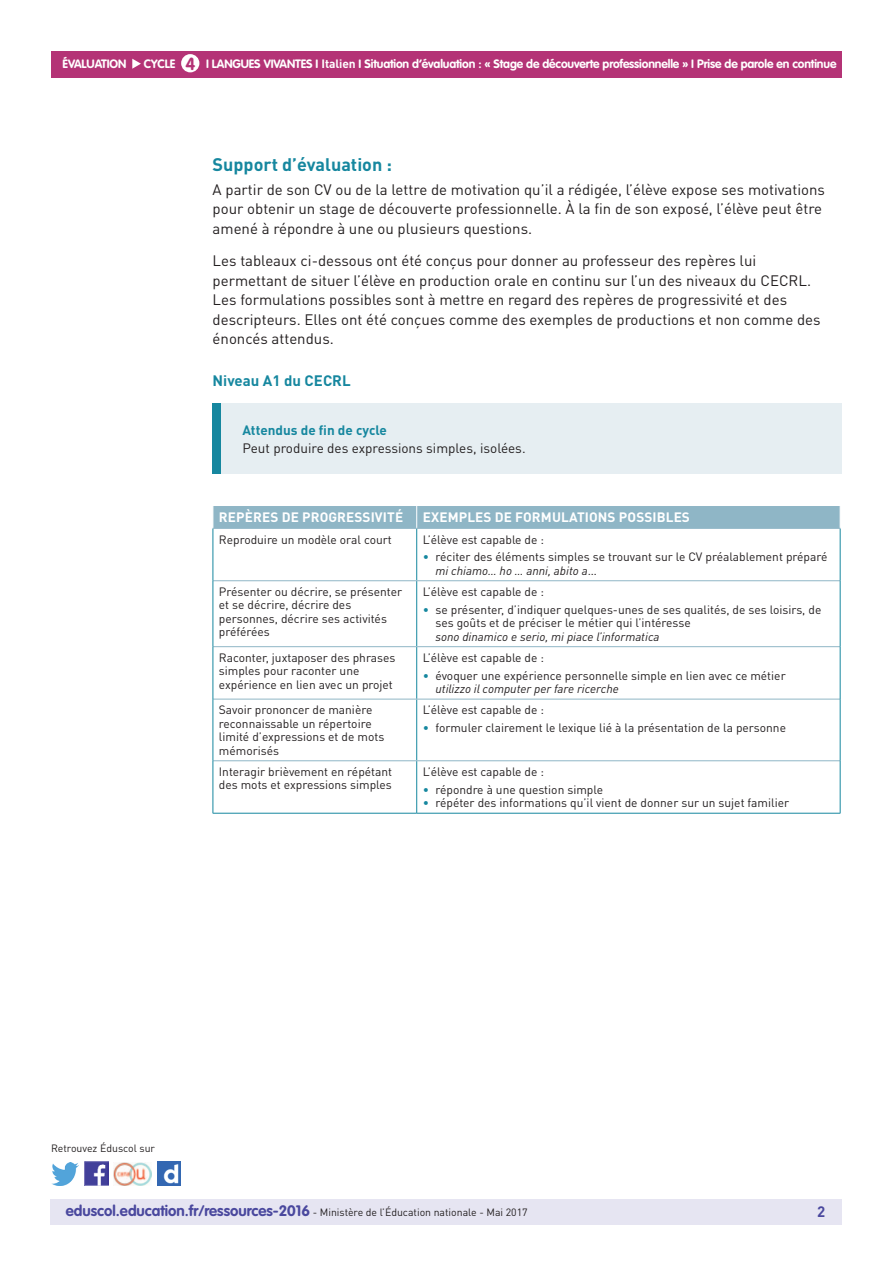
<style>
.page{position:relative;width:893px;height:1263px;background:#fff}
.page>*{position:absolute;margin:0;border:0;box-sizing:border-box;transform-origin:0 0}
.t1{font:700 18px "DIN Pro";color:#16879f}
.t2{font:700 17.25px "VAG Rounded Std";color:#b43376}
.t3{font:15px/19.5px "DIN Pro";color:#231f20}
.t4{font:700 15px "DIN Pro";color:#16879f}
.t5{font:700 15px "DIN Pro";color:#4a489e}
.t6{font:700 13.5px "DIN Pro";letter-spacing:.01em;color:#fff}
.t7{font:13.5px "DIN Pro";color:#231f20}
.t8{font:700 13.5px "DIN Pro";color:#16879f}
.t9{font:12px/13.5px "DIN Pro";color:#231f20}
.t10{font:700 12px "VAG Rounded Std";letter-spacing:-.01em;color:#fff}
.t11{font:italic 12px "DIN Pro";color:#231f20}
.t12{font:10.5px "DIN Pro";color:#231f20}
.s1{font-family:"DIN Pro"}
.s2{color:#16879f}
.s3{font-style:italic}
.s4{font-family:"VAG Rounded Std";font-weight:700;font-size:15px;color:#4a489e}
</style>
<div class="page">
<div style="left:50px;top:1199px;width:791px;height:26px;background:#e6e5f2"></div>
<div style="left:51px;top:51px;width:791px;height:27px;background:#b43376"></div>
<svg style="left:132px;top:59px;width:9px;height:10px"></svg>
<div style="left:181px;top:54px;width:18px;height:18px;background:#fff;border-radius:50%"></div>
<img style="left:85px;top:1162px;width:23px;height:23px">
<img style="left:51px;top:1163px;width:28px;height:22px">
<img style="left:158px;top:1162px;width:22px;height:23px">
<img style="left:114px;top:1163px;width:38px;height:22px">
<hr style="left:416px;top:529px;width:1px;height:51px;background:#16879f">
<hr style="left:416px;top:581px;width:1px;height:65px;background:#16879f">
<hr style="left:416px;top:647px;width:1px;height:52px;background:#16879f">
<hr style="left:416px;top:699px;width:1px;height:61px;background:#16879f">
<hr style="left:416px;top:761px;width:1px;height:52px;background:#16879f">
<hr style="left:213px;top:580px;width:204px;height:1px;background:#8fb6c6">
<hr style="left:417px;top:580px;width:423px;height:1px;background:#8fb6c6">
<hr style="left:213px;top:646px;width:204px;height:1px;background:#8fb6c6">
<hr style="left:417px;top:646px;width:423px;height:1px;background:#8fb6c6">
<hr style="left:213px;top:699px;width:204px;height:1px;background:#8fb6c6">
<hr style="left:417px;top:699px;width:423px;height:1px;background:#8fb6c6">
<hr style="left:213px;top:760px;width:204px;height:1px;background:#8fb6c6">
<hr style="left:417px;top:760px;width:423px;height:1px;background:#8fb6c6">
<hr style="left:213px;top:529px;width:1px;height:52px;background:#16879f">
<hr style="left:840px;top:529px;width:1px;height:52px;background:#16879f">
<hr style="left:213px;top:581px;width:1px;height:66px;background:#16879f">
<hr style="left:840px;top:581px;width:1px;height:66px;background:#16879f">
<hr style="left:213px;top:647px;width:1px;height:52px;background:#16879f">
<hr style="left:840px;top:647px;width:1px;height:52px;background:#16879f">
<hr style="left:213px;top:699px;width:1px;height:62px;background:#16879f">
<hr style="left:840px;top:699px;width:1px;height:62px;background:#16879f">
<hr style="left:213px;top:761px;width:1px;height:52px;background:#16879f">
<hr style="left:840px;top:761px;width:1px;height:52px;background:#16879f">
<hr style="left:213px;top:813px;width:204px;height:1px;background:#16879f">
<hr style="left:417px;top:813px;width:423px;height:1px;background:#16879f">
<div style="left:213px;top:506px;width:628px;height:22px;background:#8fb6c6"></div>
<hr style="left:213px;top:528px;width:204px;height:1px;background:#8fb6c6">
<hr style="left:417px;top:528px;width:423px;height:1px;background:#8fb6c6">
<div style="left:213px;top:403px;width:629px;height:71px;background:#e6eef2"></div>
<div style="left:213px;top:403px;width:8px;height:71px;background:#16879f"></div>
<p class="t10" style="left:63px;top:57px;width:65px">ÉVALUATION</p>
<p class="t10" style="left:144px;top:57px;width:33px">CYCLE</p>
<p class="t10" style="left:206px;top:57px;width:65px">I Langues vivante</p>
<h2 class="t2" style="left:185px;top:53px;width:11px">4</h2>
<p class="t10" style="left:306px;top:57px;width:532px">s I <span class="s1">I TALIEN</span> I Situation d’évaluation : « Stage de découverte professionnelle » I Prise de parole en continue</p>
<h1 class="t1" style="left:213px;top:153px;width:181px">SUPPORT D’ÉVALUATION :</h1>
<p class="t3" style="left:213px;top:179px;width:614px">A partir de son CV ou de la lettre de motivation qu’il a rédigée, l’élève expose ses motivations pour obtenir un stage de découverte professionnelle. À la fin de son exposé, l’élève peut être amené à répondre à une ou plusieurs questions.</p>
<p class="t3" style="left:213px;top:251px;width:609px">Les tableaux ci-dessous ont été conçus pour donner au professeur des repères lui permettant de situer l’élève en production orale en continu sur l’un des niveaux du CECRL.<br>Les formulations possibles sont à mettre en regard des repères de progressivité et des descripteurs. Elles ont été conçues comme des exemples de productions et non comme des énoncés attendus.</p>
<p class="t4" style="left:213px;top:370px;width:138px">N IVEAU A1 DU CECRL</p>
<p class="t8" style="left:242px;top:421px;width:146px">ATTENDUS DE FIN DE CYCLE</p>
<p class="t7" style="left:242px;top:439px;width:285px">Peut produire des expressions simples, isolées.</p>
<p class="t6" style="left:219px;top:508px;width:184px">REPÈRES DE PROGRESSIVITÉ</p>
<p class="t6" style="left:423px;top:508px;width:269px">EXEMPLES DE FORMULATIONS POSSIBLES</p>
<p class="t9" style="left:219px;top:532px;width:174px">Reproduire un modèle oral court</p>
<p class="t9" style="left:423px;top:532px;width:123px">L’élève est capable de :</p>
<p class="t9" style="left:435px;top:550px;width:393px;text-indent:-13px"><span class="s2">•</span> réciter des éléments simples se trouvant sur le CV préalablement préparé <span class="s3">mi chiamo… ho … anni, abito a</span>…</p>
<p class="t9" style="left:219px;top:585px;width:185px">Présenter ou décrire, se présenter et se décrire, décrire des personnes, décrire ses activités préférées</p>
<p class="t9" style="left:423px;top:585px;width:123px">L’élève est capable de :</p>
<p class="t9" style="left:435px;top:602px;width:387px;text-indent:-13px"><span class="s2">•</span> se présenter, d’indiquer quelques-unes de ses qualités, de ses loisirs, de ses goûts et de préciser le métier qui l’intéresse</p>
<p class="t11" style="left:435px;top:629px;width:226px">sono dinamico e serio, mi piace l’informatica</p>
<p class="t9" style="left:219px;top:650px;width:178px">Raconter, juxtaposer des phrases simples pour raconter une expérience en lien avec un projet</p>
<p class="t9" style="left:423px;top:650px;width:123px">L’élève est capable de :</p>
<p class="t9" style="left:435px;top:668px;width:352px;text-indent:-13px"><span class="s2">•</span> évoquer une expérience personnelle simple en lien avec ce métier <span class="s3">utilizzo il computer per fare ricerche</span></p>
<p class="t9" style="left:219px;top:703px;width:167px">Savoir prononcer de manière reconnaissable un répertoire limité d’expressions et de mots mémorisés</p>
<p class="t9" style="left:423px;top:703px;width:123px">L’élève est capable de :</p>
<p class="t9" style="left:423px;top:721px;width:365px"><span class="s2">•</span> formuler clairement le lexique lié à la présentation de la personne</p>
<p class="t9" style="left:219px;top:765px;width:175px">Interagir brièvement en répétant des mots et expressions simples</p>
<p class="t9" style="left:423px;top:765px;width:123px">L’élève est capable de :</p>
<p class="t9" style="left:423px;top:782px;width:182px"><span class="s2">•</span> répondre à une question simple</p>
<p class="t9" style="left:423px;top:796px;width:368px"><span class="s2">•</span> répéter des informations qu’il vient de donner sur un sujet familier</p>
<p class="t12" style="left:51px;top:1141px;width:106px">Retrouvez Éduscol sur</p>
<p class="t12" style="left:66px;top:1205px;width:463px"><span class="s4">eduscol.education.fr/ressources-2016</span> - Ministère de l’Éducation nationale - Mai 2017</p>
<p class="t5" style="left:817px;top:1201px;width:10px">2</p>
</div>
